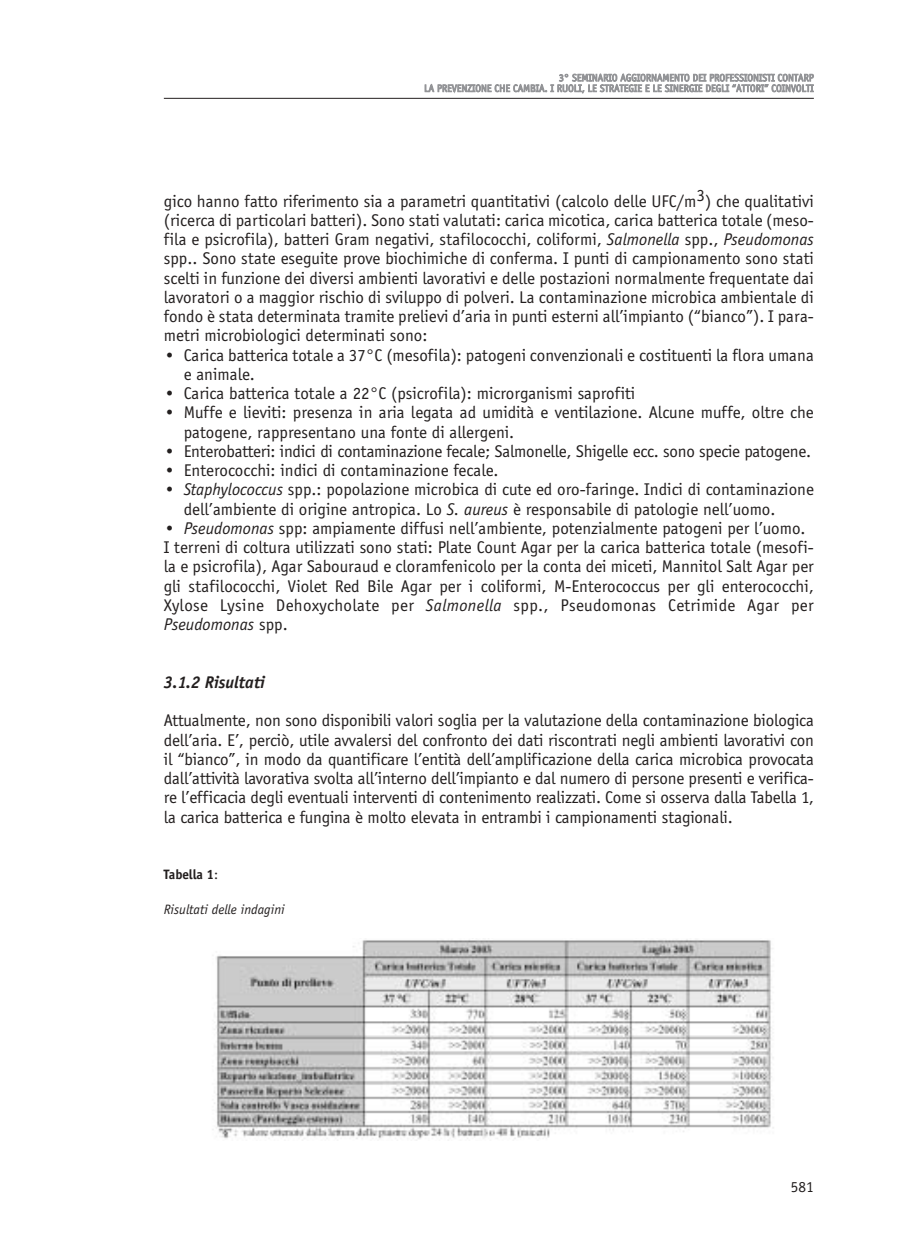
<style>
.page{position:relative;width:912px;height:1260px;background:#fff}
.page>*{position:absolute;margin:0;border:0;box-sizing:border-box;transform-origin:0 0}
.t1{font:17.5px/19.2px "Officina Sans";color:#231f1f}
.t2{font:italic 700 17.5px "Officina Sans";color:#231f1f}
.t3{font:15.75px "Officina Sans";color:#231f1f}
.t4{font:italic 14px "Officina Sans";color:#231f1f}
.t5{font:700 14px "Officina Sans";color:#231f1f}
.t6{font:10.5px/10.5px "Officina Sans";color:#939497;text-align:right}
.s1{font-style:italic}
.s2{font-weight:400}
</style>
<div class="page">
<hr style="left:164px;top:98px;width:650px;height:1px;background:#231f1f">
<img style="left:212px;top:939px;width:562px;height:202px">
<p class="t6" style="left:424px;top:73px;width:391px">3° SEMINARIO AGGIORNAMENTO DEI PROFESSIONISTI CONTARP<br>LA PREVENZIONE CHE CAMBIA. I RUOLI, LE STRATEGIE E LE SINERGIE DEGLI “ATTORI” COINVOLTI</p>
<p class="t1" style="left:164px;top:192px;width:651px;text-align:justify">gico hanno fatto riferimento sia a parametri quantitativi (calcolo delle UFC/m3) che qualitativi (ricerca di particolari batteri). Sono stati valutati: carica micotica, carica batterica totale (meso&shy;fila e psicrofila), batteri Gram negativi, stafilococchi, coliformi, <span class="s1">Salmonella</span> spp., <span class="s1">Pseudomonas </span>spp.. Sono state eseguite prove biochimiche di conferma. I punti di campionamento sono stati scelti in funzione dei diversi ambienti lavorativi e delle postazioni normalmente frequentate dai lavoratori o a maggior rischio di sviluppo di polveri. La contaminazione microbica ambientale di fondo è stata determinata tramite prelievi d’aria in punti esterni all’impianto (“bianco”). I para&shy;metri microbiologici determinati sono:</p>
<p class="t1" style="left:184px;top:346px;width:632px;text-indent:-20px">• Carica batterica totale a 37°C (mesofila): patogeni convenzionali e costituenti la flora umana e animale.</p>
<p class="t1" style="left:164px;top:385px;width:473px">• Carica batterica totale a 22°C (psicrofila): microrganismi saprofiti</p>
<p class="t1" style="left:184px;top:404px;width:631px;text-indent:-20px">• Muffe e lieviti: presenza in aria legata ad umidità e ventilazione. Alcune muffe, oltre che patogene, rappresentano una fonte di allergeni.</p>
<p class="t1" style="left:164px;top:443px;width:649px">• Enterobatteri: indici di contaminazione fecale; Salmonelle, Shigelle ecc. sono specie patogene.</p>
<p class="t1" style="left:164px;top:462px;width:336px">• Enterococchi: indici di contaminazione fecale.</p>
<p class="t1" style="left:184px;top:481px;width:632px;text-indent:-20px">• <span class="s1">Staphylococcus</span> spp.: popolazione microbica di cute ed oro-faringe. Indici di contaminazione dell’ambiente di origine antropica. Lo <span class="s1">S. aureus</span> è responsabile di patologie nell’uomo.</p>
<p class="t1" style="left:164px;top:520px;width:651px">• <span class="s1">Pseudomonas</span> spp: ampiamente diffusi nell’ambiente, potenzialmente patogeni per l’uomo.<br>I terreni di coltura utilizzati sono stati: Plate Count Agar per la carica batterica totale (mesofi&shy;la e psicrofila), Agar Sabouraud e cloramfenicolo per la conta dei miceti, Mannitol Salt Agar per gli stafilococchi, Violet Red Bile Agar per i coliformi, M-Enterococcus per gli enterococchi, Xylose Lysine Dehoxycholate per <span class="s1">Salmonella</span> spp., Pseudomonas Cetrimide Agar per <span class="s1">Pseudomonas</span> spp.</p>
<p class="t2" style="left:164px;top:675px;width:103px">3.1.2 Risultati</p>
<p class="t1" style="left:164px;top:712px;width:651px;text-align:justify">Attualmente, non sono disponibili valori soglia per la valutazione della contaminazione biologica dell’aria. E’, perciò, utile avvalersi del confronto dei dati riscontrati negli ambienti lavorativi con il “bianco”, in modo da quantificare l’entità dell’amplificazione della carica microbica provocata dall’attività lavorativa svolta all’interno dell’impianto e dal numero di persone presenti e verifica&shy;re l’efficacia degli eventuali interventi di contenimento realizzati. Come si osserva dalla Tabella 1, la carica batterica e fungina è molto elevata in entrambi i campionamenti stagionali.</p>
<p class="t5" style="left:164px;top:868px;width:56px">Tabella 1<span class="s2">:</span></p>
<p class="t4" style="left:164px;top:903px;width:122px">Risultati delle indagini</p>
<p class="t3" style="left:791px;top:1180px;width:24px">581</p>
</div>
